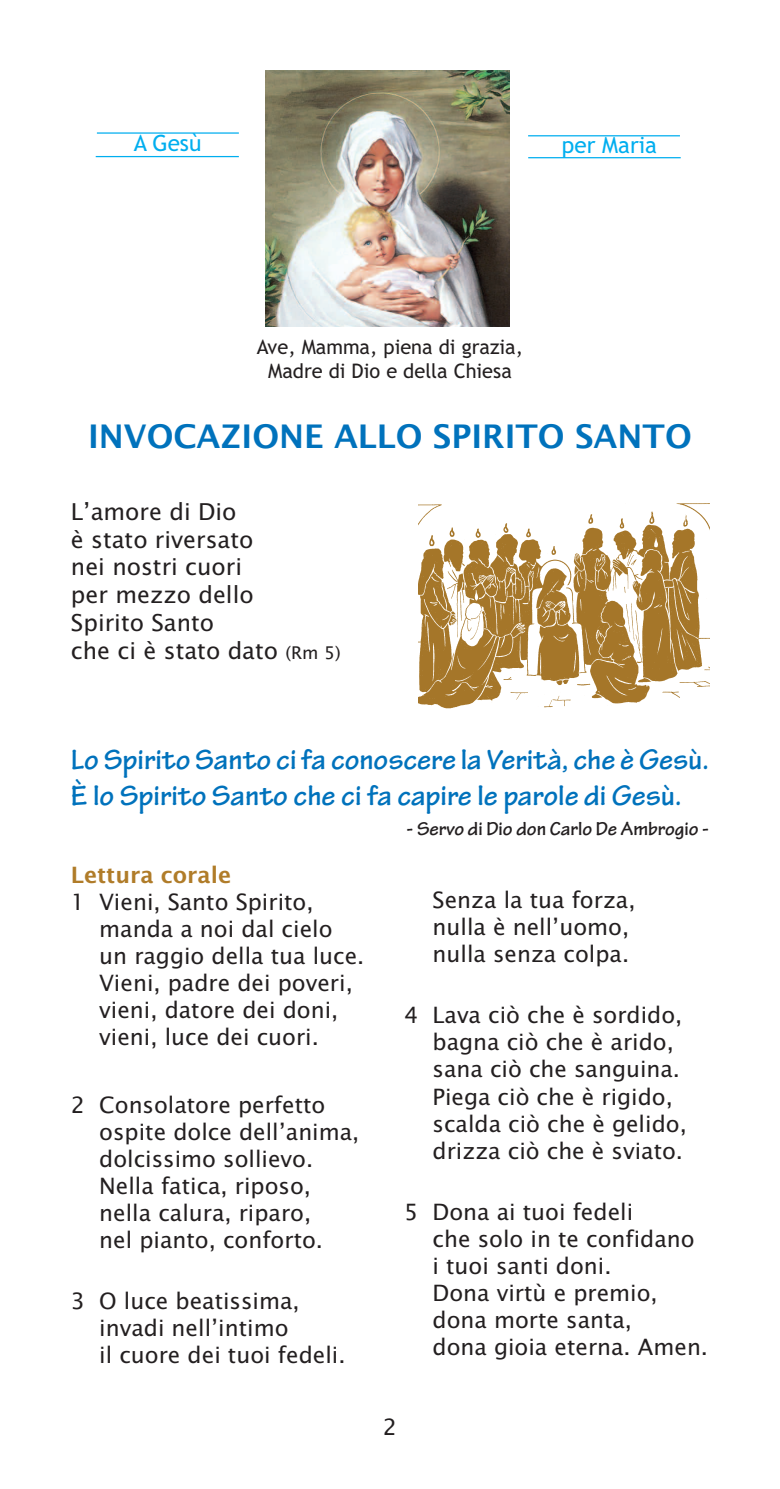
<style>
.page{position:relative;width:780px;height:1489px;background:#fff}
.page>*{position:absolute;margin:0;border:0;box-sizing:border-box;transform-origin:0 0}
.t1{font:600 32.5px "Lucida Sans";color:#0072bc}
.t2{font:700 30px/36px "Tekton Pro";color:#0072bc}
.t3{font:23.25px/28px "Lucida Sans";color:#231f20}
.t4{font:22.5px/27px "Lucida Sans";color:#231f20}
.t5{font:22.5px "Trebuchet MS";color:#00aeef}
.t6{font:600 22.5px "Lucida Sans";color:#b07c29}
.t7{font:20px/24px "Trebuchet MS";color:#231f20;text-align:center}
.t8{font:700 20px "Tekton Pro";color:#231f20}
.s1{font-size:17.5px}
</style>
<div class="page">
<img style="left:265px;top:71px;width:244px;height:255px">
<hr style="left:97px;top:132px;width:142px;height:2px;background:#00aeef">
<hr style="left:96px;top:156px;width:143px;height:1px;background:#00aeef">
<hr style="left:528px;top:157px;width:152px;height:1px;background:#00aeef">
<hr style="left:528px;top:135px;width:152px;height:1px;background:#00aeef">
<img style="left:418px;top:504px;width:291px;height:204px">
<p class="t5" style="left:134px;top:130px;width:69px">A Gesù</p>
<p class="t5" style="left:562px;top:132px;width:97px">per Maria</p>
<p class="t7" style="left:257px;top:335px;width:267px">Ave, Mamma, piena di grazia,<br>Madre di Dio e della Chiesa</p>
<h1 class="t1" style="left:88px;top:418px;width:605px">INVOCAZIONE ALLO SPIRITO SANTO</h1>
<p class="t3" style="left:71px;top:497px;width:271px">L’amore di Dio<br>è stato riversato<br>nei nostri cuori<br>per mezzo dello<br>Spirito Santo<br>che ci è stato dato <span class="s1">(Rm 5)</span></p>
<h2 class="t2" style="left:71px;top:745px;width:639px">Lo Spirito Santo ci fa conoscere la Verità, che è Gesù.<br>È lo Spirito Santo che ci fa capire le parole di Gesù.</h2>
<p class="t8" style="left:406px;top:821px;width:304px">- Servo di Dio don Carlo De Ambrogio -</p>
<p class="t6" style="left:71px;top:861px;width:162px">Lettura corale</p>
<p class="t4" style="left:99px;top:888px;width:266px;text-indent:-28px">1 Vieni, Santo Spirito, manda a noi dal cielo un raggio della tua luce.<br>Vieni, padre dei poveri, vieni, datore dei doni, vieni, luce dei cuori.</p>
<p class="t4" style="left:99px;top:1091px;width:261px;text-indent:-28px">2 Consolatore perfetto ospite dolce dell’anima, dolcissimo sollievo.<br>Nella fatica, riposo, nella calura, riparo,<br>nel pianto, conforto.</p>
<p class="t4" style="left:99px;top:1287px;width:248px;text-indent:-28px">3 O luce beatissima, invadi nell’intimo<br>il cuore dei tuoi fedeli.</p>
<p class="t4" style="left:432px;top:887px;width:204px">Senza la tua forza, nulla è nell’uomo, nulla senza colpa.</p>
<p class="t4" style="left:432px;top:1002px;width:256px;text-indent:-28px">4 Lava ciò che è sordido, bagna ciò che è arido, sana ciò che sanguina.<br>Piega ciò che è rigido, scalda ciò che è gelido, drizza ciò che è sviato.</p>
<p class="t4" style="left:432px;top:1198px;width:277px;text-indent:-28px">5 Dona ai tuoi fedeli<br>che solo in te confidano<br>i tuoi santi doni.<br>Dona virtù e premio, dona morte santa,<br>dona gioia eterna. Amen.</p>
<p class="t4" style="left:383px;top:1413px;width:16px">2</p>
</div>
